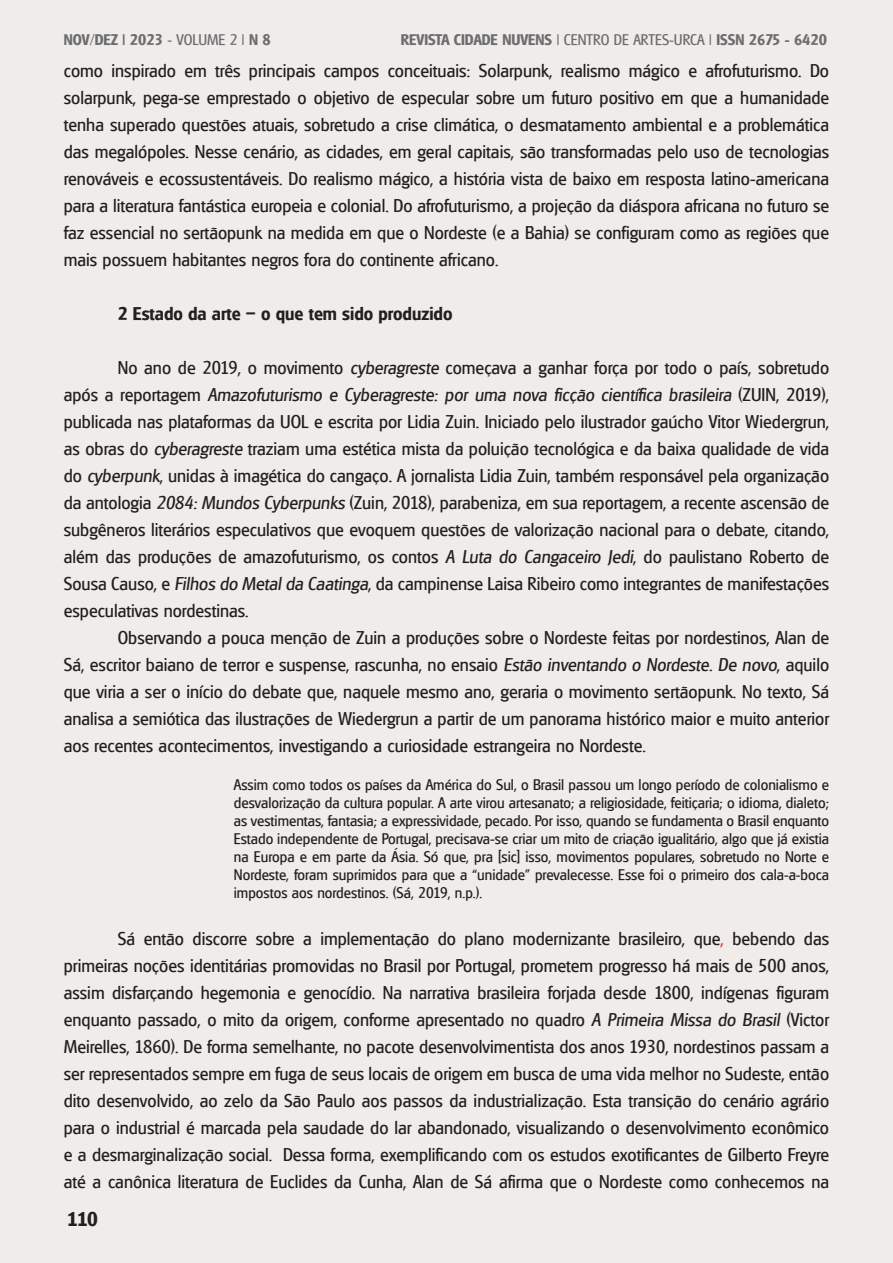
<style>
.page{position:relative;width:893px;height:1263px;background:#efecea}
.page>*{position:absolute;margin:0;border:0;box-sizing:border-box;transform-origin:0 0}
.t1{font:700 19.5px "Glasgow";color:#231f20}
.t2{font:18px/27px "Glasgow";color:#231f20;text-align:justify}
.t3{font:700 18px "Glasgow";color:#231f20}
.citação_longa{font:15px/18px "Glasgow";color:#231f20;text-align:justify}
.t4{font:700 15px "Glasgow";color:#6c6d70}
.s1{font-weight:400}
.s2{font-style:italic}
.s3{color:#ee2f2d}
</style>
<div class="page">
<p class="t4" style="left:64px;top:30px;width:208px">NOV/DEZ | 2023 <span class="s1">- VOLUME 2 |</span> N 8</p>
<p class="t4" style="left:401px;top:30px;width:428px">REVISTA CIDADE NUVENS <span class="s1">| CENTRO DE ARTES-URCA |</span> ISSN 2675 - 6420</p>
<p class="t2" style="left:64px;top:57px;width:767px">como inspirado em três principais campos conceituais: Solarpunk, realismo mágico e afrofuturismo. Do solarpunk, pega-se emprestado o objetivo de especular sobre um futuro positivo em que a humanidade tenha superado questões atuais, sobretudo a crise climática, o desmatamento ambiental e a problemática das megalópoles. Nesse cenário, as cidades, em geral capitais, são transformadas pelo uso de tecnologias renováveis e ecossustentáveis. Do realismo mágico, a história vista de baixo em resposta latino-americana para a literatura fantástica europeia e colonial. Do afrofuturismo, a projeção da diáspora africana no futuro se faz essencial no sertãopunk na medida em que o Nordeste (e a Bahia) se configuram como as regiões que mais possuem habitantes negros fora do continente africano.</p>
<p class="t3" style="left:118px;top:302px;width:336px">2 Estado da arte – o que tem sido produzido</p>
<p class="t2" style="left:64px;top:354px;width:767px;text-indent:54px">No ano de 2019, o movimento <span class="s2">cyberagreste</span> começava a ganhar força por todo o país, sobretudo após a reportagem <span class="s2">Amazofuturismo e Cyberagreste: por uma nova ficção científica brasileira</span> (ZUIN, 2019), publicada nas plataformas da UOL e escrita por Lidia Zuin. Iniciado pelo ilustrador gaúcho Vitor Wiedergrun, as obras do <span class="s2">cyberagreste</span> traziam uma estética mista da poluição tecnológica e da baixa qualidade de vida do <span class="s2">cyberpunk</span>, unidas à imagética do cangaço. A jornalista Lidia Zuin, também responsável pela organização da antologia <span class="s2">2084: Mundos Cyberpunks</span> (Zuin, 2018), parabeniza, em sua reportagem, a recente ascensão de subgêneros literários especulativos que evoquem questões de valorização nacional para o debate, citando, além das produções de amazofuturismo, os contos <span class="s2">A Luta do Cangaceiro Jedi</span>, do paulistano Roberto de Sousa Causo, e <span class="s2">Filhos do Metal da Caatinga</span>, da campinense Laisa Ribeiro como integrantes de manifestações especulativas nordestinas.</p>
<p class="t2" style="left:64px;top:624px;width:767px;text-indent:54px">Observando a pouca menção de Zuin a produções sobre o Nordeste feitas por nordestinos, Alan de Sá, escritor baiano de terror e suspense, rascunha, no ensaio <span class="s2">Estão inventando o Nordeste. De novo</span>, aquilo que viria a ser o início do debate que, naquele mesmo ano, geraria o movimento sertãopunk. No texto, Sá analisa a semiótica das ilustrações de Wiedergrun a partir de um panorama histórico maior e muito anterior aos recentes acontecimentos, investigando a curiosidade estrangeira no Nordeste.</p>
<p class="citação_longa" style="left:234px;top:775px;width:597px">Assim como todos os países da América do Sul, o Brasil passou um longo período de colonialismo e desvalorização da cultura popular. A arte virou artesanato; a religiosidade, feitiçaria; o idioma, dialeto; as vestimentas, fantasia; a expressividade, pecado. Por isso, quando se fundamenta o Brasil enquanto Estado independente de Portugal, precisava-se criar um mito de criação igualitário, algo que já existia na Europa e em parte da Ásia. Só que, pra [sic] isso, movimentos populares, sobretudo no Norte e Nordeste, foram suprimidos para que a “unidade” prevalecesse. Esse foi o primeiro dos cala-a-boca impostos aos nordestinos. (Sá, 2019, n.p.).</p>
<p class="t2" style="left:64px;top:924px;width:767px;text-indent:54px">Sá então discorre sobre a implementação do plano modernizante brasileiro, que<span class="s3">,</span> bebendo das primeiras noções identitárias promovidas no Brasil por Portugal, prometem progresso há mais de 500 anos, assim disfarçando hegemonia e genocídio. Na narrativa brasileira forjada desde 1800, indígenas figuram enquanto passado, o mito da origem, conforme apresentado no quadro <span class="s2">A Primeira Missa do Brasil</span> (Victor Meirelles, 1860). De forma semelhante, no pacote desenvolvimentista dos anos 1930, nordestinos passam a ser representados sempre em fuga de seus locais de origem em busca de uma vida melhor no Sudeste, então dito desenvolvido, ao zelo da São Paulo aos passos da industrialização. Esta transição do cenário agrário para o industrial é marcada pela saudade do lar abandonado, visualizando o desenvolvimento econômico e a desmarginalização social. Dessa forma, exemplificando com os estudos exotificantes de Gilberto Freyre até a canônica literatura de Euclides da Cunha, Alan de Sá afirma que o Nordeste como conhecemos na</p>
<p class="t1" style="left:67px;top:1207px;width:32px">110</p>
</div>
